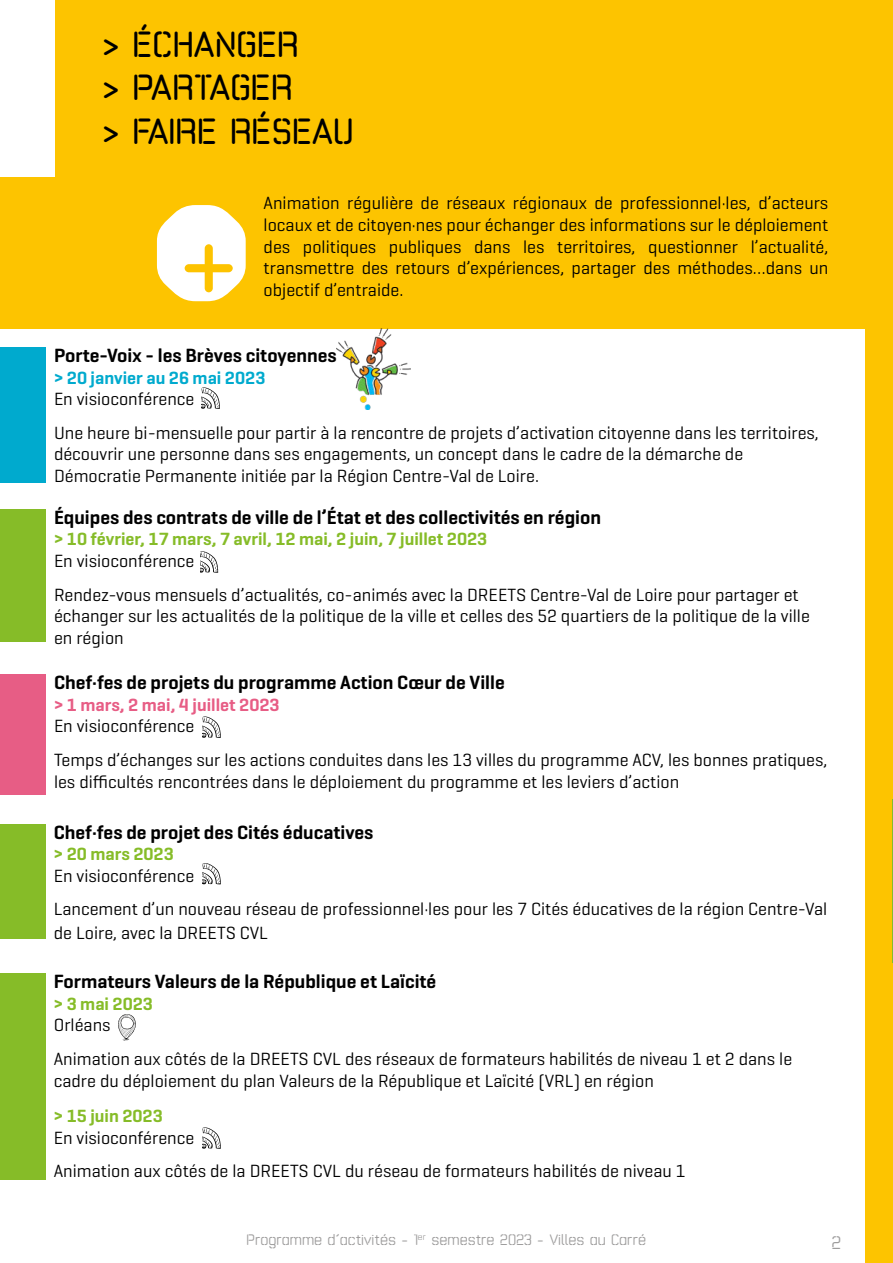
<style>
.page{position:relative;width:893px;height:1263px;background:#fff}
.page>*{position:absolute;margin:0;border:0;box-sizing:border-box;transform-origin:0 0}
.t1{font:123px "Exakt";color:#fdc300}
.t2{font:700 36px/43.2px "Exakt";color:#000}
.t3{font:600 19.5px "Geogrotesque";color:#000}
.t4{font:18px/33.6px "Geogrotesque";color:#000}
.t5{font:600 18px "Geogrotesque";color:#86bc28}
.t6{font:600 18px "Geogrotesque";color:#e75d85}
.t7{font:600 18px "Geogrotesque";color:#00aace}
.t8{font:18px "Exakt";color:#9d9c9c}
.t9{font:15px "Exakt";color:#9d9c9c}
</style>
<div class="page">
<div style="left:0;top:0;width:893px;height:329px;background:#fdc400"></div>
<div style="left:0;top:0;width:54px;height:176px;background:#fff"></div>
<svg style="left:157px;top:205px;width:89px;height:96px"></svg>
<svg style="left:118px;top:1014px;width:18px;height:26px"></svg>
<div style="left:0;top:347px;width:46px;height:136px;background:#00aace"></div>
<div style="left:0;top:509px;width:46px;height:133px;background:#86bc28"></div>
<div style="left:0;top:674px;width:46px;height:120px;background:#e75d85"></div>
<div style="left:0;top:824px;width:45px;height:114px;background:#86bc28"></div>
<div style="left:0;top:973px;width:45px;height:207px;background:#86bc28"></div>
<div style="left:865px;top:140px;width:28px;height:1123px;background:#fdc400"></div>
<svg style="left:202px;top:387px;width:18px;height:22px"></svg>
<svg style="left:200px;top:551px;width:18px;height:22px"></svg>
<svg style="left:203px;top:716px;width:18px;height:22px"></svg>
<svg style="left:203px;top:863px;width:18px;height:21px"></svg>
<svg style="left:203px;top:1127px;width:18px;height:22px"></svg>
<hr style="left:892px;top:0;width:1px;height:120px;background:#fff">
<hr style="left:892px;top:799px;width:1px;height:164px;background:#86bc28">
<img style="left:336px;top:328px;width:75px;height:81px">
<h2 class="t2" style="left:102px;top:23px;width:253px">&gt; ÉCHANGER<br>&gt; PARTAGER<br>&gt; FAIRE RÉSEAU</h2>
<h1 class="t1" style="left:178px;top:210px;width:63px">+</h1>
<p class="t4" style="left:264px;top:193px;width:566px;line-height:21.6px;text-align:justify">Animation régulière de réseaux régionaux de professionnel·les, d’acteurs locaux et de citoyen·nes pour échanger des informations sur le déploiement des politiques publiques dans les territoires, questionner l’actualité, transmettre des retours d’expériences, partager des méthodes…dans un</p>
<p class="t4" style="left:264px;top:273px;width:141px">objectif d’entraide.</p>
<p class="t3" style="left:54px;top:345px;width:284px">Porte-Voix - les Brèves citoyennes</p>
<p class="t7" style="left:54px;top:368px;width:213px">&gt; 20 janvier au 26 mai 2023</p>
<p class="t4" style="left:54px;top:382px;width:766px">En visioconférence<br>Une heure bi-mensuelle pour partir à la rencontre de projets d’activation citoyenne dans les territoires,</p>
<p class="t4" style="left:54px;top:444px;width:691px;line-height:21.6px">découvrir une personne dans ses engagements, un concept dans le cadre de la démarche de<br>Démocratie Permanente initiée par la Région Centre-Val de Loire.</p>
<p class="t3" style="left:54px;top:507px;width:548px">Équipes des contrats de ville de l’État et des collectivités en région</p>
<p class="t5" style="left:54px;top:530px;width:435px">&gt; 10 février, 17 mars, 7 avril, 12 mai, 2 juin, 7 juillet 2023</p>
<p class="t4" style="left:54px;top:544px;width:746px">En visioconférence<br>Rendez-vous mensuels d’actualités, co-animés avec la DREETS Centre-Val de Loire pour partager et</p>
<p class="t4" style="left:54px;top:605px;width:757px;line-height:21.6px">échanger sur les actualités de la politique de la ville et celles des 52 quartiers de la politique de la ville en région</p>
<p class="t3" style="left:54px;top:672px;width:452px">Chef·fes de projets du programme Action Cœur de Ville</p>
<p class="t6" style="left:54px;top:695px;width:227px">&gt; 1 mars, 2 mai, 4 juillet 2023</p>
<p class="t4" style="left:54px;top:709px;width:775px">En visioconférence<br>Temps d’échanges sur les actions conduites dans les 13 villes du programme ACV, les bonnes pratiques,</p>
<p class="t4" style="left:54px;top:765px;width:627px">les difficultés rencontrées dans le déploiement du programme et les leviers d’action</p>
<p class="t3" style="left:54px;top:821px;width:321px">Chef·fes de projet des Cités éducatives</p>
<p class="t5" style="left:54px;top:844px;width:122px">&gt; 20 mars 2023</p>
<p class="t4" style="left:54px;top:859px;width:775px">En visioconférence<br>Lancement d’un nouveau réseau de professionnel·les pour les 7 Cités éducatives de la région Centre-Val</p>
<p class="t4" style="left:54px;top:916px;width:216px">de Loire, avec la DREETS CVL</p>
<p class="t3" style="left:54px;top:971px;width:384px">Formateurs Valeurs de la République et Laïcité</p>
<p class="t5" style="left:54px;top:994px;width:101px">&gt; 3 mai 2023</p>
<p class="t4" style="left:54px;top:1009px;width:740px">Orléans<br>Animation aux côtés de la DREETS CVL des réseaux de formateurs habilités de niveau 1 et 2 dans le</p>
<p class="t4" style="left:54px;top:1064px;width:602px">cadre du déploiement du plan Valeurs de la République et Laïcité (VRL) en région</p>
<p class="t5" style="left:54px;top:1106px;width:111px">&gt; 15 juin 2023</p>
<p class="t4" style="left:54px;top:1121px;width:633px">En visioconférence<br>Animation aux côtés de la DREETS CVL du réseau de formateurs habilités de niveau 1</p>
<p class="t9" style="left:247px;top:1234px;width:401px">Programme d’activités - 1<sup>er</sup> semestre 2023 - Villes au Carré</p>
<p class="t8" style="left:831px;top:1236px;width:11px">2</p>
</div>
